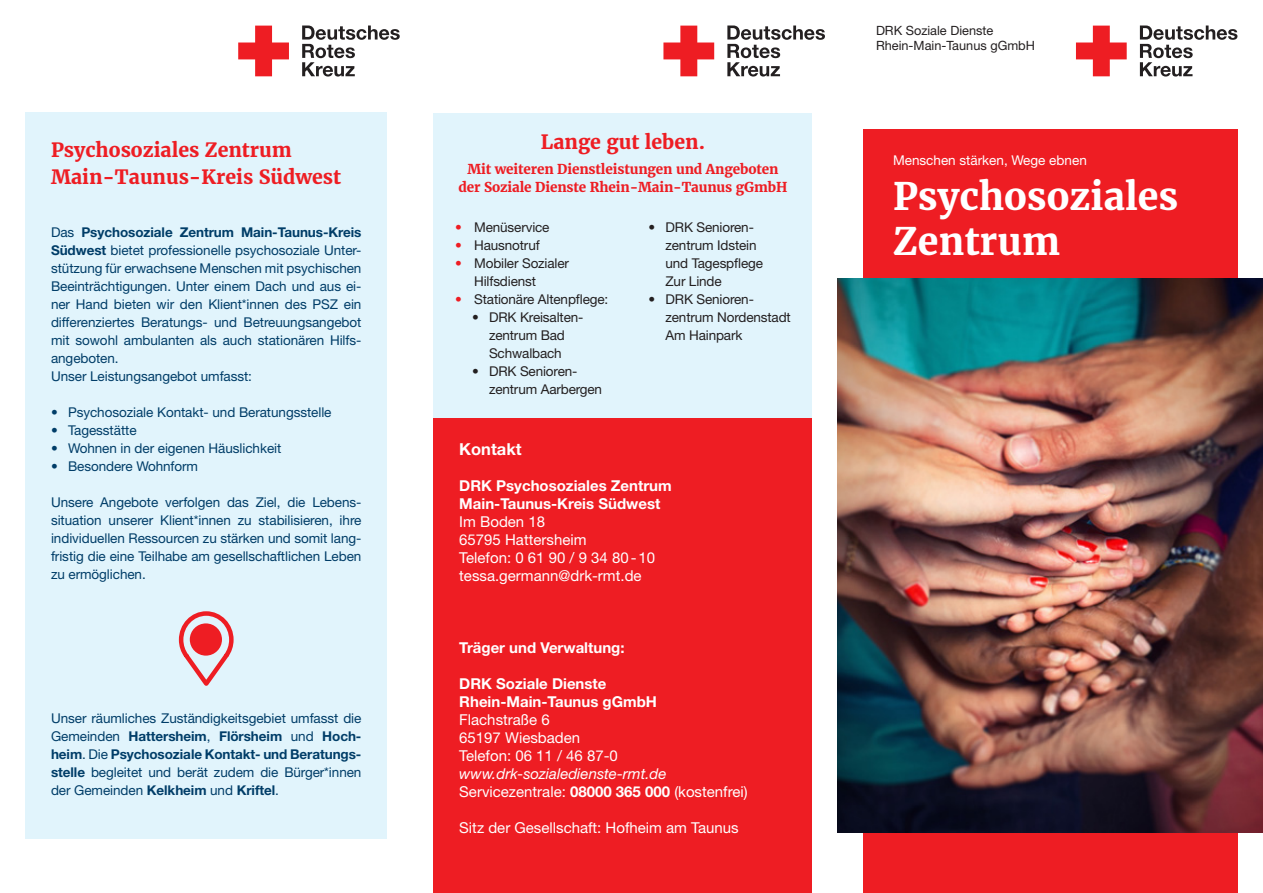
<style>
.page{position:relative;width:1263px;height:893px;background:#fff}
.page>*{position:absolute;margin:0;border:0;box-sizing:border-box;transform-origin:0 0}
.Headlinegröße_I_25_30_pt{font:700 37.5px/45px "Merriweather";color:#fff}
.t1{font:700 19.5px/27px "Merriweather";color:#ee1d23}
.t2{font:700 16.5px "Helvetica Neue LT Std";color:#fff}
.t3{font:15px/18px "Helvetica Neue LT Std";color:#fff}
.t4{font:700 15px/18px "Helvetica Neue LT Std";color:#fff}
.t5{font:italic 15px/18px "Helvetica Neue LT Std";color:#fff}
.t6{font:13.5px/18px "Helvetica Neue LT Std";letter-spacing:-.005em;color:#003d68;text-align:justify}
.t7{font:13.5px/18px "Helvetica Neue LT Std";letter-spacing:-.01em;color:#231f20}
.t8{font:700 13.5px/18px "Merriweather";letter-spacing:-.01em;color:#ee1d23;text-align:center}
.Overline_9_12_pt{font:13.5px "Helvetica Neue LT Std";color:#fff}
.Absender{font:12.75px "Helvetica Neue LT Std";color:#231f20}
.s1{font-weight:700}
.s2{color:#ee1d23}
.s3{font-style:normal}
.s4{font-weight:700;font-style:normal}
</style>
<div class="page">
<svg style="left:1076px;top:26px;width:51px;height:50px"></svg>
<svg style="left:1140px;top:26px;width:97px;height:51px"></svg>
<svg style="left:663px;top:26px;width:51px;height:50px"></svg>
<svg style="left:727px;top:26px;width:98px;height:51px"></svg>
<svg style="left:238px;top:26px;width:51px;height:50px"></svg>
<svg style="left:302px;top:26px;width:98px;height:51px"></svg>
<div style="left:434px;top:417px;width:378px;height:476px;background:#ee1d23"></div>
<div style="left:434px;top:113px;width:378px;height:304px;background:#e1f4fc"></div>
<div style="left:26px;top:113px;width:361px;height:726px;background:#e1f4fc"></div>
<svg style="left:178px;top:611px;width:56px;height:75px"></svg>
<div style="left:867px;top:129px;width:370px;height:764px;background:#ee1d23"></div>
<img style="left:838px;top:279px;width:425px;height:553px">
<h2 class="t1" style="left:51px;top:137px;width:292px">Psychosoziales Zentrum<br>Main-Taunus-Kreis Südwest</h2>
<p class="t6" style="left:51px;top:223px;width:312px;text-align:left">Das <span class="s1">Psychosoziale Zentrum Main-Taunus-Kreis Südwest</span> bietet professionelle psychosoziale Unter&shy;stützung für erwachsene Menschen mit psychischen Beeinträchtigungen. Unter einem Dach und aus ei&shy;ner Hand bieten wir den Klient*innen des PSZ ein differenziertes Beratungs- und Betreuungsangebot mit sowohl ambulanten als auch stationären Hilfs&shy;angeboten.<br>Unser Leistungsangebot umfasst:</p>
<p class="t6" style="left:51px;top:403px;width:282px">• Psychosoziale Kontakt- und Beratungsstelle</p>
<p class="t6" style="left:51px;top:421px;width:87px">• Tagesstätte</p>
<p class="t6" style="left:51px;top:439px;width:232px">• Wohnen in der eigenen Häuslichkeit</p>
<p class="t6" style="left:51px;top:457px;width:149px">• Besondere Wohnform</p>
<p class="t6" style="left:51px;top:493px;width:312px">Unsere Angebote verfolgen das Ziel, die Lebens&shy;situation unserer Klient*innen zu stabilisieren, ihre individuellen Ressourcen zu stärken und somit lang&shy;fristig die eine Teilhabe am gesellschaftlichen Leben zu ermöglichen.</p>
<p class="t6" style="left:51px;top:709px;width:312px">Unser räumliches Zuständigkeitsgebiet umfasst die Gemeinden <span class="s1">Hattersheim</span>, <span class="s1">Flörsheim</span> und <span class="s1">Hoch&shy;heim</span>. Die <span class="s1">Psychosoziale Kontakt- und Beratungs&shy;stelle</span> begleitet und berät zudem die Bürger*innen der Gemeinden <span class="s1">Kelkheim</span> und <span class="s1">Kriftel</span>.</p>
<h2 class="t1" style="left:541px;top:128px;width:166px">Lange gut leben.</h2>
<p class="t8" style="left:458px;top:161px;width:330px">Mit weiteren Dienstleistungen und Angeboten der Soziale Dienste Rhein-Main-Taunus gGmbH</p>
<p class="t7" style="left:455px;top:218px;width:96px"><span class="s2">•</span> Menüservice</p>
<p class="t7" style="left:455px;top:236px;width:86px"><span class="s2">•</span> Hausnotruf</p>
<p class="t7" style="left:474px;top:254px;width:96px;text-indent:-19px"><span class="s2">•</span> Mobiler Sozialer<br>Hilfsdienst</p>
<p class="t7" style="left:455px;top:290px;width:155px"><span class="s2">•</span> Stationäre Altenpflege:</p>
<p class="t7" style="left:472px;top:308px;width:113px;text-align:center">• DRK Kreisalten&shy;zentrum Bad<br>Schwalbach</p>
<p class="t7" style="left:489px;top:362px;width:114px;text-indent:-17px">• DRK Senioren&shy;zentrum Aarbergen</p>
<p class="t7" style="left:665px;top:218px;width:99px;text-indent:-17px">• DRK Senioren&shy;zentrum Idstein und Tagespflege<br>Zur Linde</p>
<p class="t7" style="left:665px;top:290px;width:127px;text-indent:-17px">• DRK Senioren&shy;zentrum Nordenstadt<br>Am Hainpark</p>
<p class="t2" style="left:459px;top:439px;width:64px">Kontakt</p>
<p class="t4" style="left:459px;top:476px;width:214px">DRK Psychosoziales Zentrum<br>Main-Taunus-Kreis Südwest</p>
<p class="t3" style="left:459px;top:512px;width:197px">Im Boden 18<br>65795 Hattersheim<br>Telefon: 0 61 90 / 9 34 80-10 tessa.germann@drk-rmt.de</p>
<p class="t4" style="left:459px;top:638px;width:167px">Träger und Verwaltung:</p>
<p class="t4" style="left:459px;top:674px;width:199px">DRK Soziale Dienste<br>Rhein-Main-Taunus gGmbH</p>
<p class="t3" style="left:459px;top:710px;width:160px">Flachstraße 6<br>65197 Wiesbaden<br>Telefon: 06 11 / 46 87-0</p>
<p class="t5" style="left:459px;top:764px;width:290px">www.drk-sozialedienste-rmt.de<br><span class="s3">Servicezentrale:</span> <span class="s4">08000 365 000</span> <span class="s3">(kostenfrei)</span></p>
<p class="t3" style="left:459px;top:818px;width:281px">Sitz der Gesellschaft: Hofheim am Taunus</p>
<p class="Absender" style="left:876px;top:22px;width:119px">DRK Soziale Dienste</p>
<p class="Absender" style="left:876px;top:37px;width:160px">Rhein-Main-Taunus gGmbH</p>
<p class="Overline_9_12_pt" style="left:893px;top:152px;width:195px">Menschen stärken, Wege ebnen</p>
<p class="Headlinegröße_I_25_30_pt" style="left:893px;top:174px;width:287px">Psychosoziales<br>Zentrum</p>
</div>
